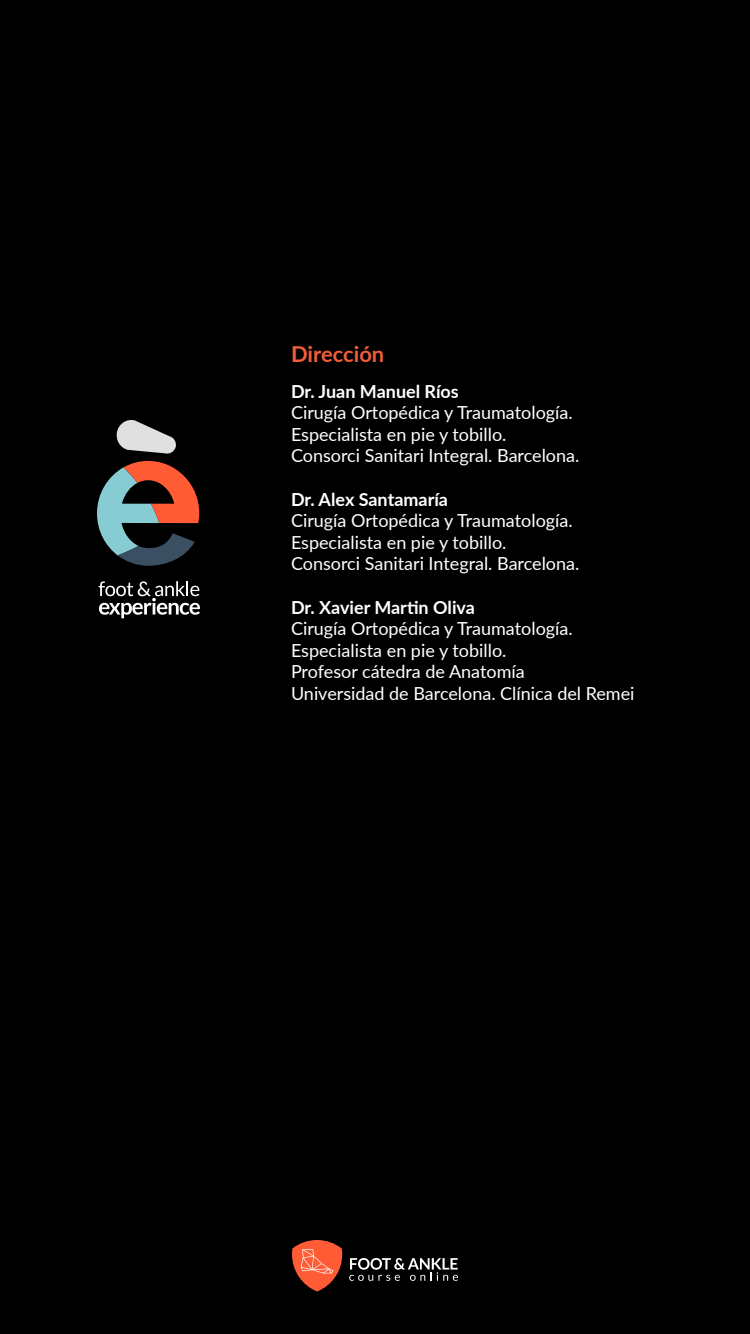
<style>
.page{position:relative;width:750px;height:1334px;background:#000}
.page>*{position:absolute;margin:0;border:0;box-sizing:border-box;transform-origin:0 0}
.t1{font:700 22px "Lato";color:#f15d3b}
.t2{font:18px/21.6px "Lato";color:#fff}
.t3{font:700 18px "Lato";color:#fff}
</style>
<div class="page">
<svg style="left:349px;top:1258px;width:109px;height:23px"></svg>
<svg style="left:292px;top:1240px;width:50px;height:51px"></svg>
<svg style="left:97px;top:461px;width:102px;height:105px"></svg>
<svg style="left:116px;top:420px;width:60px;height:34px"></svg>
<svg style="left:99px;top:581px;width:101px;height:37px"></svg>
<p class="t1" style="left:291px;top:337px;width:95px">Dirección</p>
<p class="t3" style="left:291px;top:378px;width:169px">Dr. Juan Manuel Ríos</p>
<p class="t2" style="left:291px;top:401px;width:290px">Cirugía Ortopédica y Traumatología.<br>Especialista en pie y tobillo.<br>Consorci Sanitari Integral. Barcelona.</p>
<p class="t3" style="left:291px;top:486px;width:159px">Dr. Alex Santamaría</p>
<p class="t2" style="left:291px;top:509px;width:290px">Cirugía Ortopédica y Traumatología.<br>Especialista en pie y tobillo.<br>Consorci Sanitari Integral. Barcelona.</p>
<p class="t3" style="left:291px;top:594px;width:186px">Dr. Xavier Martin Oliva</p>
<p class="t2" style="left:291px;top:617px;width:345px">Cirugía Ortopédica y Traumatología.<br>Especialista en pie y tobillo.<br>Profesor cátedra de Anatomía<br>Universidad de Barcelona. Clínica del Remei</p>
</div>
